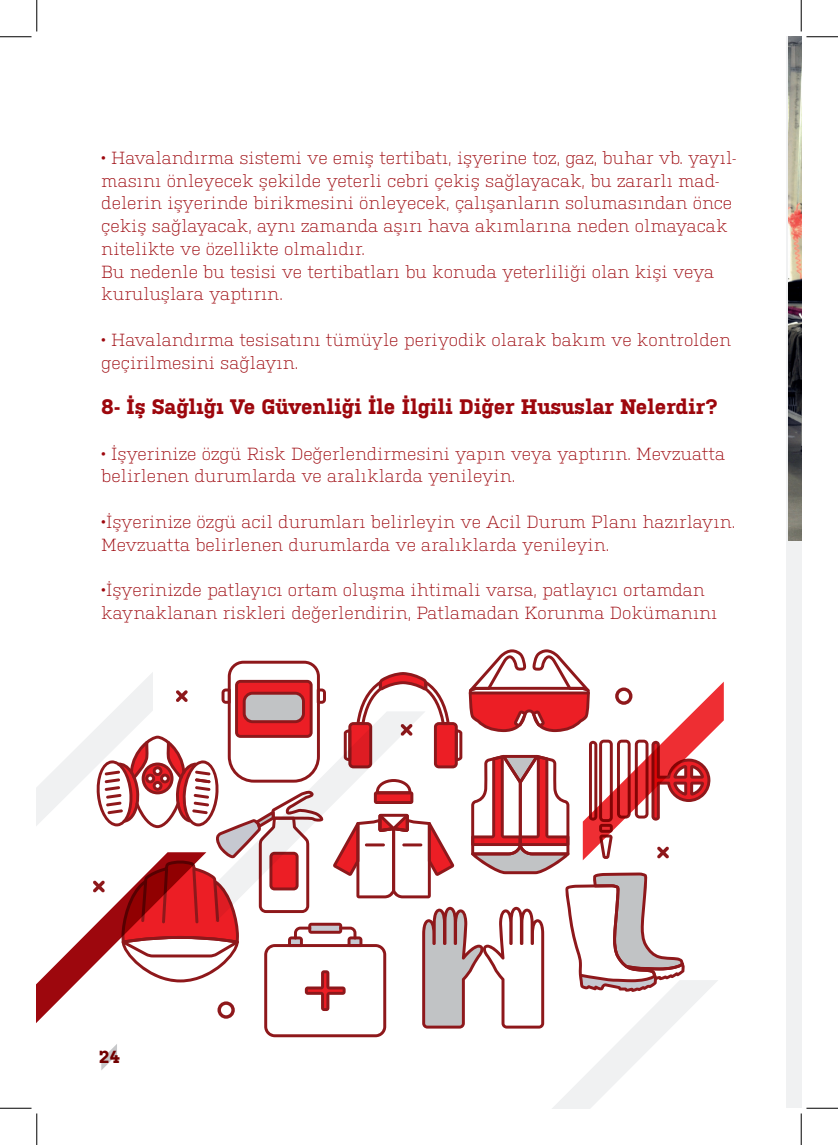
<style>
.page{position:relative;width:838px;height:1145px;background:#fff}
.page>*{position:absolute;margin:0;border:0;box-sizing:border-box;transform-origin:0 0}
.t1{font:700 21px "Kulturista";color:#9d070d}
.t2{font:300 17.5px/22.8px "Kulturista";color:#9d070d}
.t3{font:700 17.5px "Kulturista";color:#720000}
</style>
<div class="page">
<div style="left:786px;top:37px;width:15px;height:1071px;background:#f0f1f2"></div>
<img style="left:788px;top:37px;width:13px;height:503px">
<svg style="left:37px;top:649px;width:686px;height:459px"></svg>
<hr style="left:0;top:36px;width:32px;height:1px;background:#000">
<hr style="left:806px;top:36px;width:31px;height:1px;background:#000">
<hr style="left:0;top:1108px;width:32px;height:1px;background:#000">
<hr style="left:806px;top:1108px;width:31px;height:1px;background:#000">
<hr style="left:36px;top:0;width:1px;height:31px;background:#000">
<hr style="left:36px;top:1113px;width:1px;height:32px;background:#000">
<hr style="left:800px;top:0;width:1px;height:31px;background:#000">
<hr style="left:800px;top:1113px;width:1px;height:32px;background:#000">
<p class="t2" style="left:101px;top:145px;width:636px">• Havalandırma sistemi ve emiş tertibatı, işyerine toz, gaz, buhar vb. yayıl&shy;masını önleyecek şekilde yeterli cebri çekiş sağlayacak, bu zararlı mad&shy;delerin işyerinde birikmesini önleyecek, çalışanların solumasından önce çekiş sağlayacak, aynı zamanda aşırı hava akımlarına neden olmayacak nitelikte ve özellikte olmalıdır.<br>Bu nedenle bu tesisi ve tertibatları bu konuda yeterliliği olan kişi veya kuruluşlara yaptırın.</p>
<p class="t2" style="left:101px;top:327px;width:631px">• Havalandırma tesisatını tümüyle periyodik olarak bakım ve kontrolden geçirilmesini sağlayın.</p>
<p class="t1" style="left:101px;top:395px;width:618px">8- İş Sağlığı Ve Güvenliği İle İlgili Diğer Hususlar Nelerdir?</p>
<p class="t2" style="left:101px;top:441px;width:625px">• İşyerinize özgü Risk Değerlendirmesini yapın veya yaptırın. Mevzuatta belirlenen durumlarda ve aralıklarda yenileyin.</p>
<p class="t2" style="left:101px;top:509px;width:635px">•İşyerinize özgü acil durumları belirleyin ve Acil Durum Planı hazırlayın.<br>Mevzuatta belirlenen durumlarda ve aralıklarda yenileyin.</p>
<p class="t2" style="left:101px;top:577px;width:617px">•İşyerinizde patlayıcı ortam oluşma ihtimali varsa, patlayıcı ortamdan kaynaklanan riskleri değerlendirin, Patlamadan Korunma Dokümanını</p>
<p class="t3" style="left:99px;top:1047px;width:23px">24</p>
</div>
